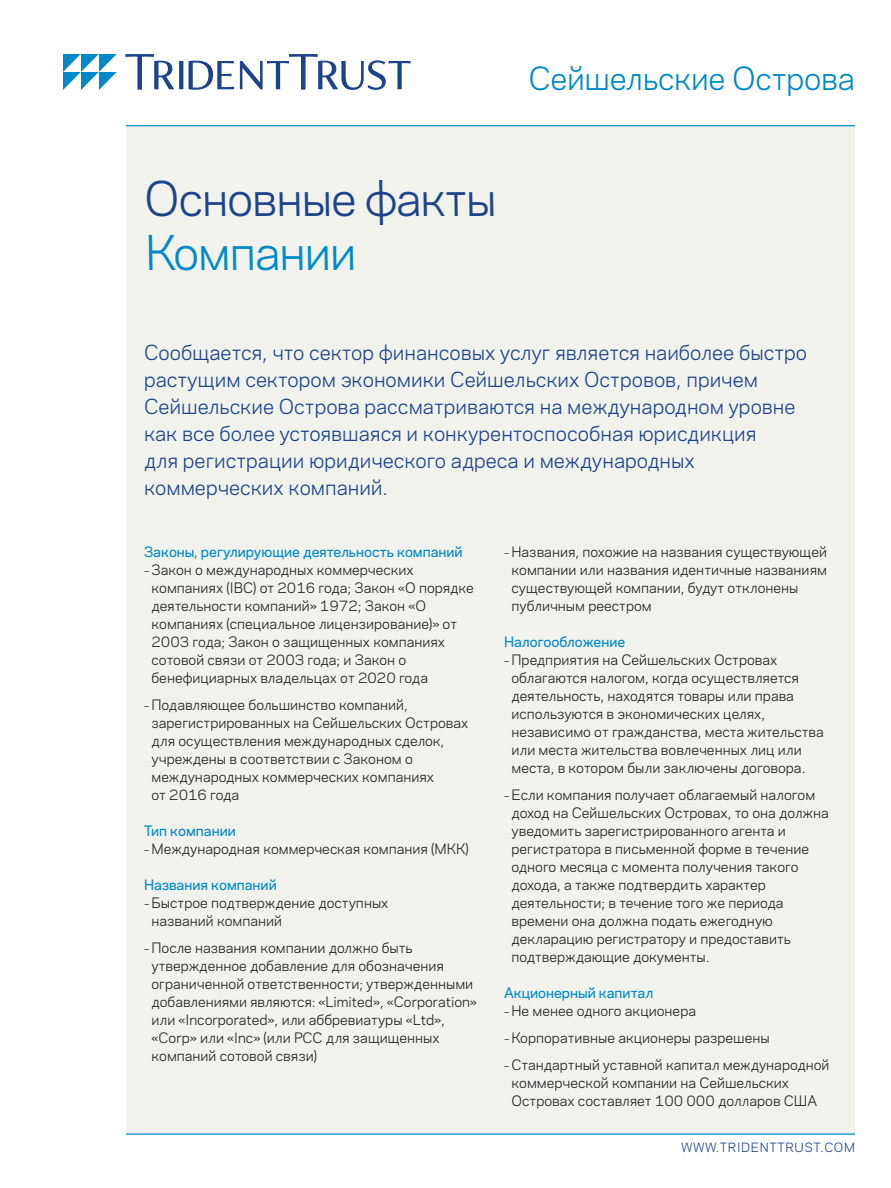
<style>
.page{position:relative;width:891px;height:1188px;background:#fff}
.page>*{position:absolute;margin:0;border:0;box-sizing:border-box;transform-origin:0 0}
.t1{font:45px "Polaris";color:#1d448b}
.t2{font:45px "Polaris";color:#008ac8}
.t3{font:30px "Polaris";letter-spacing:-.01em;color:#008ac8}
.Intro_Text{font:19.5px/27px "Polaris";color:#1d448b}
.t4{font:13.5px/18px "Polaris";color:#231f20}
.Head_1{font:500 13.5px "Polaris";color:#008ac8}
.t5{font:12px "Polaris";letter-spacing:.05em;color:#1d448b}
.s1{font-size:10.5px}
</style>
<div class="page">
<div style="left:126px;top:126px;width:729px;height:1008px;background:#f2f2ed"></div>
<hr style="left:126px;top:126px;width:729px;height:1px;background:#008ac8">
<hr style="left:126px;top:1134px;width:729px;height:1px;background:#008ac8">
<svg style="left:126px;top:54px;width:285px;height:36px"></svg>
<svg style="left:63px;top:54px;width:54px;height:36px"></svg>
<h1 class="t1" style="left:145px;top:165px;width:355px">Основные факты</h1>
<h1 class="t2" style="left:146px;top:219px;width:214px">Компании</h1>
<h2 class="t3" style="left:528px;top:56px;width:328px">Сейшельские Острова</h2>
<p class="Intro_Text" style="left:144px;top:338px;width:665px">Сообщается, что сектор финансовых услуг является наиболее быстро растущим сектором экономики Сейшельских Островов, причем Сейшельские Острова рассматриваются на международном уровне как все более устоявшаяся и конкурентоспособная юрисдикция<br>для регистрации юридического адреса и международных коммерческих компаний.</p>
<p class="Head_1" style="left:144px;top:541px;width:320px">Законы, регулирующие деятельность компаний</p>
<p class="t4" style="left:152px;top:560px;width:324px;text-indent:-8px"><span class="s1">–</span> Закон о международных коммерческих компаниях (IBC) от 2016 года; Закон «О порядке деятельности компаний» 1972; Закон «О компаниях (специальное лицензирование)» от 2003 года; Закон о защищенных компаниях сотовой связи от 2003 года; и Закон о бенефициарных владельцах от 2020 года</p>
<p class="t4" style="left:152px;top:695px;width:318px;text-indent:-8px"><span class="s1">–</span> Подавляющее большинство компаний, зарегистрированных на Сейшельских Островах для осуществления международных сделок, учреждены в соответствии с Законом о международных коммерческих компаниях<br>от 2016 года</p>
<p class="Head_1" style="left:144px;top:820px;width:93px">Тип компании</p>
<p class="t4" style="left:144px;top:839px;width:326px"><span class="s1">–</span> Международная коммерческая компания (МКК)</p>
<p class="Head_1" style="left:144px;top:874px;width:134px">Названия компаний</p>
<p class="t4" style="left:152px;top:893px;width:238px;text-indent:-8px"><span class="s1">–</span> Быстрое подтверждение доступных названий компаний</p>
<p class="t4" style="left:152px;top:938px;width:327px;text-indent:-8px"><span class="s1">–</span> После названия компании должно быть утвержденное добавление для обозначения ограниченной ответственности; утвержденными добавлениями являются: «Limited», «Corporation» или «Incorporated», или аббревиатуры «Ltd», «Corp» или «Inc» (или PCC для защищенных компаний сотовой связи)</p>
<p class="t4" style="left:512px;top:542px;width:317px;text-indent:-8px"><span class="s1">–</span> Названия, похожие на названия существующей компании или названия идентичные названиям существующей компании, будут отклонены публичным реестром</p>
<p class="Head_1" style="left:504px;top:631px;width:123px">Налогообложение</p>
<p class="t4" style="left:512px;top:650px;width:314px;text-indent:-8px"><span class="s1">–</span> Предприятия на Сейшельских Островах облагаются налогом, когда осуществляется деятельность, находятся товары или права используются в экономических целях, независимо от гражданства, места жительства или места жительства вовлеченных лиц или места, в котором были заключены договора.</p>
<p class="t4" style="left:512px;top:785px;width:319px;text-indent:-8px"><span class="s1">–</span> Если компания получает облагаемый налогом доход на Сейшельских Островах, то она должна уведомить зарегистрированного агента и регистратора в письменной форме в течение одного месяца с момента получения такого дохода, а также подтвердить характер деятельности; в течение того же периода времени она должна подать ежегодную декларацию регистратору и предоставить подтверждающие документы.</p>
<p class="Head_1" style="left:504px;top:982px;width:151px">Акционерный капитал</p>
<p class="t4" style="left:504px;top:1001px;width:194px"><span class="s1">–</span> Не менее одного акционера</p>
<p class="t4" style="left:504px;top:1028px;width:267px"><span class="s1">–</span> Корпоративные акционеры разрешены</p>
<p class="t4" style="left:512px;top:1055px;width:320px;text-indent:-8px"><span class="s1">–</span> Стандартный уставной капитал международной коммерческой компании на Сейшельских<br>Островах составляет 100 000 долларов США</p>
<p class="t5" style="left:681px;top:1138px;width:175px">WWW.TRIDENTTRUST.COM</p>
</div>
